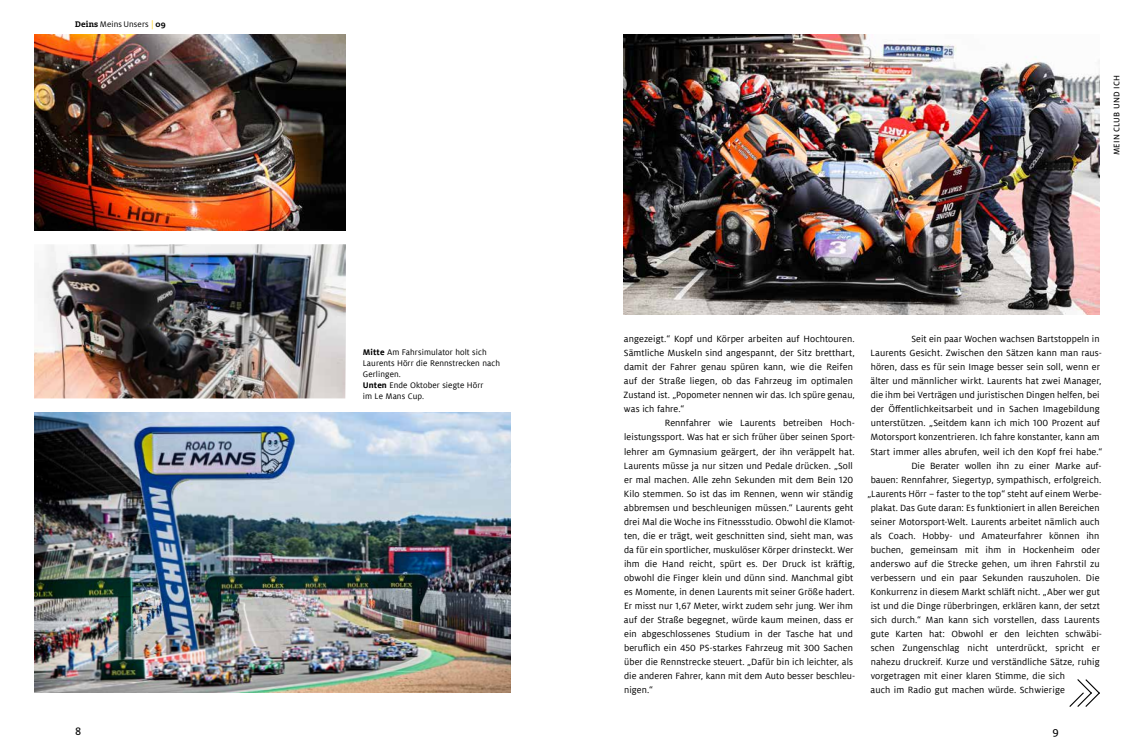
<style>
.page{position:relative;width:1134px;height:752px;background:#fff}
.page>*{position:absolute;margin:0;border:0;box-sizing:border-box;transform-origin:0 0}
.t1{font:12px "Milo ADAC Text";color:#000}
.t2{font:10px "Milo ADAC Offc";letter-spacing:.01em;color:#000}
.t3{font:9px/11px "Milo ADAC Offc";letter-spacing:.01em;color:#000}
.t4{font:9px "Milo ADAC";letter-spacing:.015em;color:#000}
.t5{font:9px "Milo ADAC Text";letter-spacing:.02em;color:#000}
.s1{font-family:"Milo Slab ADAC";font-weight:700}
.s2{color:#fdcc00}
.s3{font-weight:700}
</style>
<div class="page">
<img style="left:34px;top:34px;width:312px;height:196px">
<img style="left:624px;top:34px;width:476px;height:280px">
<img style="left:34px;top:412px;width:476px;height:280px">
<img style="left:34px;top:244px;width:312px;height:154px">
<svg style="left:1069px;top:679px;width:31px;height:28px"></svg>
<p class="t4" style="left:75px;top:19px;width:92px"><span class="s1">Deins</span> Meins Unsers <span class="s2">|</span> <span class="s1">09</span></p>
<p class="t5" style="left:1112px;top:155px;width:81px;rotate:-90deg">MEIN CLUB UND ICH</p>
<p class="t3" style="left:363px;top:346px;width:139px"><span class="s3">Mitte</span> Am Fahrsimulator holt sich<br>Laurents Hörr die Rennstrecken nach<br>Gerlingen.<br><span class="s3">Unten</span> Ende Oktober siegte Hörr<br>im Le Mans Cup.</p>
<p class="t2" style="left:624px;top:333px;width:232px">angezeigt.“ Kopf und Körper arbeiten auf Hochtouren.</p>
<p class="t2" style="left:624px;top:347px;width:233px">Sämtliche Muskeln sind angespannt, der Sitz bretthart,</p>
<p class="t2" style="left:624px;top:361px;width:230px">damit der Fahrer genau spüren kann, wie die Reifen</p>
<p class="t2" style="left:624px;top:375px;width:230px">auf der Straße liegen, ob das Fahrzeug im optimalen</p>
<p class="t2" style="left:624px;top:389px;width:233px">Zustand ist. „Popometer nennen wir das. Ich spüre genau,</p>
<p class="t2" style="left:624px;top:403px;width:62px">was ich fahre.“</p>
<p class="t2" style="left:665px;top:417px;width:192px">Rennfahrer wie Laurents betreiben Hoch-</p>
<p class="t2" style="left:624px;top:431px;width:233px">leistungssport. Was hat er sich früher über seinen Sport-</p>
<p class="t2" style="left:624px;top:445px;width:232px">lehrer am Gymnasium geärgert, der ihn veräppelt hat.</p>
<p class="t2" style="left:624px;top:459px;width:230px">Laurents müsse ja nur sitzen und Pedale drücken. „Soll</p>
<p class="t2" style="left:624px;top:473px;width:231px">er mal machen. Alle zehn Sekunden mit dem Bein 120</p>
<p class="t2" style="left:624px;top:487px;width:231px">Kilo stemmen. So ist das im Rennen, wenn wir ständig</p>
<p class="t2" style="left:624px;top:501px;width:231px">abbremsen und beschleunigen müssen.“ Laurents geht</p>
<p class="t2" style="left:624px;top:515px;width:233px">drei Mal die Woche ins Fitnessstudio. Obwohl die Klamot-</p>
<p class="t2" style="left:624px;top:529px;width:230px">ten, die er trägt, weit geschnitten sind, sieht man, was</p>
<p class="t2" style="left:624px;top:543px;width:231px">da für ein sportlicher, muskulöser Körper drinsteckt. Wer</p>
<p class="t2" style="left:624px;top:557px;width:232px">ihm die Hand reicht, spürt es. Der Druck ist kräftig,</p>
<p class="t2" style="left:624px;top:571px;width:231px">obwohl die Finger klein und dünn sind. Manchmal gibt</p>
<p class="t2" style="left:624px;top:585px;width:232px">es Momente, in denen Laurents mit seiner Größe hadert.</p>
<p class="t2" style="left:624px;top:599px;width:230px">Er misst nur 1,67 Meter, wirkt zudem sehr jung. Wer ihm</p>
<p class="t2" style="left:624px;top:613px;width:231px">auf der Straße begegnet, würde kaum meinen, dass er</p>
<p class="t2" style="left:624px;top:627px;width:230px">ein abgeschlossenes Studium in der Tasche hat und</p>
<p class="t2" style="left:624px;top:641px;width:230px">beruflich ein 450 PS-starkes Fahrzeug mit 300 Sachen</p>
<p class="t2" style="left:624px;top:655px;width:230px">über die Rennstrecke steuert. „Dafür bin ich leichter, als</p>
<p class="t2" style="left:624px;top:669px;width:233px">die anderen Fahrer, kann mit dem Auto besser beschleu-</p>
<p class="t2" style="left:624px;top:683px;width:30px">nigen.“</p>
<p class="t2" style="left:911px;top:333px;width:190px">Seit ein paar Wochen wachsen Bartstoppeln in</p>
<p class="t2" style="left:871px;top:347px;width:233px">Laurents Gesicht. Zwischen den Sätzen kann man raus-</p>
<p class="t2" style="left:871px;top:361px;width:231px">hören, dass es für sein Image besser sein soll, wenn er</p>
<p class="t2" style="left:870px;top:375px;width:233px">älter und männlicher wirkt. Laurents hat zwei Manager,</p>
<p class="t2" style="left:871px;top:389px;width:230px">die ihm bei Verträgen und juristischen Dingen helfen, bei</p>
<p class="t2" style="left:871px;top:403px;width:230px">der Öffentlichkeitsarbeit und in Sachen Imagebildung</p>
<p class="t2" style="left:871px;top:417px;width:231px">unterstützen. „Seitdem kann ich mich 100 Prozent auf</p>
<p class="t2" style="left:870px;top:431px;width:231px">Motorsport konzentrieren. Ich fahre konstanter, kann am</p>
<p class="t2" style="left:870px;top:445px;width:234px">Start immer alles abrufen, weil ich den Kopf frei habe.“</p>
<p class="t2" style="left:911px;top:459px;width:192px">Die Berater wollen ihn zu einer Marke auf-</p>
<p class="t2" style="left:871px;top:473px;width:232px">bauen: Rennfahrer, Siegertyp, sympathisch, erfolgreich.</p>
<p class="t2" style="left:867px;top:487px;width:236px">„Laurents Hörr – faster to the top“ steht auf einem Werbe-</p>
<p class="t2" style="left:871px;top:501px;width:230px">plakat. Das Gute daran: Es funktioniert in allen Bereichen</p>
<p class="t2" style="left:871px;top:515px;width:230px">seiner Motorsport-Welt. Laurents arbeitet nämlich auch</p>
<p class="t2" style="left:870px;top:529px;width:230px">als Coach. Hobby- und Amateurfahrer können ihn</p>
<p class="t2" style="left:871px;top:543px;width:231px">buchen, gemeinsam mit ihm in Hockenheim oder</p>
<p class="t2" style="left:870px;top:557px;width:231px">anderswo auf die Strecke gehen, um ihren Fahrstil zu</p>
<p class="t2" style="left:871px;top:571px;width:230px">verbessern und ein paar Sekunden rauszuholen. Die</p>
<p class="t2" style="left:871px;top:585px;width:231px">Konkurrenz in diesem Markt schläft nicht. „Aber wer gut</p>
<p class="t2" style="left:871px;top:599px;width:231px">ist und die Dinge rüberbringen, erklären kann, der setzt</p>
<p class="t2" style="left:871px;top:613px;width:230px">sich durch.“ Man kann sich vorstellen, dass Laurents</p>
<p class="t2" style="left:871px;top:627px;width:233px">gute Karten hat: Obwohl er den leichten schwäbi-</p>
<p class="t2" style="left:871px;top:641px;width:231px">schen Zungenschlag nicht unterdrückt, spricht er</p>
<p class="t2" style="left:871px;top:655px;width:230px">nahezu druckreif. Kurze und verständliche Sätze, ruhig</p>
<p class="t2" style="left:871px;top:669px;width:196px">vorgetragen mit einer klaren Stimme, die sich</p>
<p class="t2" style="left:870px;top:683px;width:196px">auch im Radio gut machen würde. Schwierige</p>
<p class="t1" style="left:75px;top:724px;width:8px">8</p>
<p class="t1" style="left:1052px;top:724px;width:8px">9</p>
</div>
